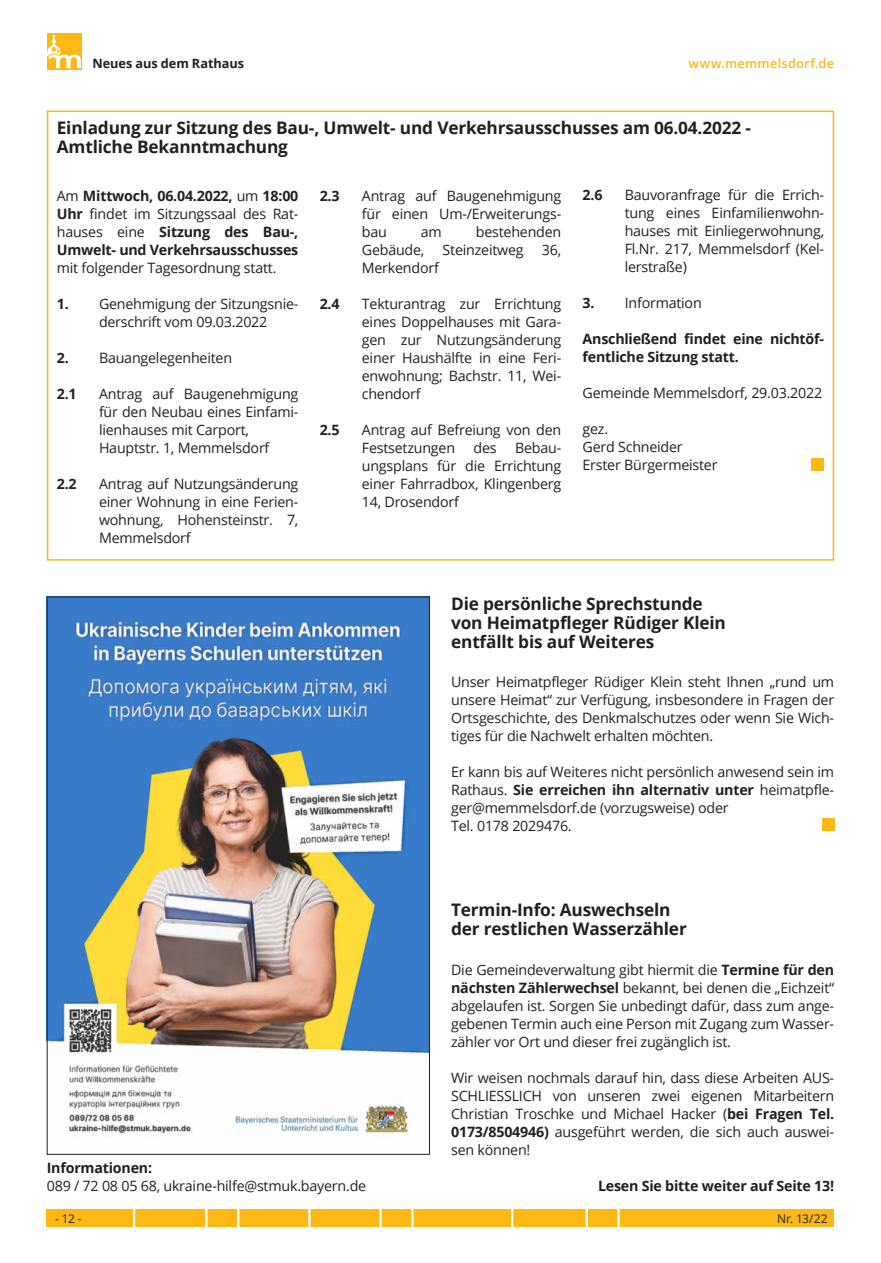
<style>
.page{position:relative;width:881px;height:1263px;background:#fff}
.page>*{position:absolute;margin:0;border:0;box-sizing:border-box;transform-origin:0 0}
.t1{font:700 17.25px/18.9px "Open Sans";letter-spacing:-.01em;color:#231f20}
.t2{font:14.25px/18px "Open Sans";letter-spacing:-.015em;color:#231f20;text-align:justify}
.t3{font:700 14.25px/18px "Open Sans";letter-spacing:-.015em;color:#231f20;text-align:justify}
.t4{font:600 12.75px "Open Sans";letter-spacing:.02em;color:#fcb814}
.t5{font:700 12.75px "Open Sans";color:#231f20}
.t6{font:12px "Open Sans";letter-spacing:-.03em;color:#231f20}
.s1{font-weight:400}
.s2{font-weight:700}
</style>
<div class="page">
<svg style="left:47px;top:34px;width:34px;height:36px"></svg>
<svg style="left:47px;top:35px;width:33px;height:33px"></svg>
<div style="left:47px;top:1210px;width:786px;height:17px;background:#fcb814"></div>
<svg style="left:133px;top:1210px;width:2px;height:17px"></svg>
<svg style="left:205px;top:1210px;width:2px;height:17px"></svg>
<svg style="left:237px;top:1210px;width:2px;height:17px"></svg>
<svg style="left:308px;top:1210px;width:2px;height:17px"></svg>
<svg style="left:379px;top:1210px;width:2px;height:17px"></svg>
<svg style="left:411px;top:1210px;width:2px;height:17px"></svg>
<svg style="left:511px;top:1210px;width:2px;height:17px"></svg>
<svg style="left:585px;top:1210px;width:2px;height:17px"></svg>
<svg style="left:617px;top:1210px;width:2px;height:17px"></svg>
<div style="left:811px;top:458px;width:12px;height:13px;background:#fcb814"></div>
<div style="left:47px;top:111px;width:786px;height:450px;border:2px solid #fcb814"></div>
<img style="left:49px;top:599px;width:378px;height:538px">
<div style="left:821px;top:818px;width:12px;height:13px;background:#fcb814"></div>
<p class="t5" style="left:92px;top:54px;width:153px">Neues aus dem Rathaus</p>
<p class="t4" style="left:688px;top:55px;width:147px">www.memmelsdorf.de</p>
<p class="t1" style="left:57px;top:118px;width:695px">Einladung zur Sitzung des Bau-, Umwelt- und Verkehrsausschusses am 06.04.2022 -<br>Amtliche Bekanntmachung</p>
<p class="t3" style="left:57px;top:186px;width:243px"><span class="s1">Am</span> Mittwoch, 06.04.2022, <span class="s1">um</span> 18:00<br>Uhr <span class="s1">findet im Sitzungssaal des Rat&shy;hauses eine</span> Sitzung des Bau-, Umwelt- und Verkehrsausschusses</p>
<p class="t2" style="left:57px;top:258px;width:221px">mit folgender Tagesordnung statt.</p>
<p class="t2" style="left:99px;top:294px;width:201px;text-indent:-42px"><span class="s2">1.</span> Genehmigung der Sitzungsnie&shy;derschrift vom 09.03.2022</p>
<p class="t2" style="left:57px;top:348px;width:177px"><span class="s2">2.</span> Bauangelegenheiten</p>
<p class="t3" style="left:57px;top:384px;width:21px">2.1</p>
<p class="t2" style="left:99px;top:384px;width:201px;text-align:left">Antrag auf Baugenehmigung für den Neubau eines Einfami&shy;lienhauses mit Carport,<br>Hauptstr. 1, Memmelsdorf</p>
<p class="t3" style="left:57px;top:474px;width:21px">2.2</p>
<p class="t2" style="left:99px;top:474px;width:201px">Antrag auf Nutzungsänderung einer Wohnung in eine Ferien&shy;wohnung, Hohensteinstr. 7, Memmelsdorf</p>
<p class="t3" style="left:582px;top:186px;width:21px">2.6</p>
<p class="t2" style="left:624px;top:186px;width:201px">Bauvoranfrage für die Errich&shy;tung eines Einfamilienwohn&shy;hauses mit Einliegerwohnung, Fl.Nr. 217, Memmelsdorf (Kel&shy;lerstraße)</p>
<p class="t2" style="left:582px;top:294px;width:121px"><span class="s2">3.</span> Information</p>
<p class="t3" style="left:582px;top:330px;width:243px">Anschließend findet eine nichtöf&shy;fentliche Sitzung statt.</p>
<p class="t2" style="left:582px;top:384px;width:241px">Gemeinde Memmelsdorf, 29.03.2022</p>
<p class="t2" style="left:582px;top:420px;width:136px;text-align:left">gez.<br>Gerd Schneider<br>Erster Bürgermeister</p>
<p class="t3" style="left:319px;top:186px;width:21px">2.3</p>
<p class="t2" style="left:362px;top:186px;width:201px">Antrag auf Baugenehmigung für einen Um-/Erweiterungs&shy;bau</p>
<p class="t2" style="left:420px;top:222px;width:22px">am</p>
<p class="t2" style="left:475px;top:222px;width:87px">bestehenden</p>
<p class="t2" style="left:362px;top:240px;width:64px">Gebäude,</p>
<p class="t2" style="left:442px;top:240px;width:83px">Steinzeitweg</p>
<p class="t2" style="left:541px;top:240px;width:21px">36,</p>
<p class="t2" style="left:362px;top:258px;width:78px">Merkendorf</p>
<p class="t3" style="left:319px;top:294px;width:21px">2.4</p>
<p class="t2" style="left:362px;top:294px;width:201px">Tekturantrag zur Errichtung eines Doppelhauses mit Gara&shy;gen zur Nutzungsänderung einer Haushälfte in eine Feri&shy;enwohnung; Bachstr. 11, Wei&shy;chendorf</p>
<p class="t3" style="left:319px;top:420px;width:21px">2.5</p>
<p class="t2" style="left:362px;top:420px;width:201px">Antrag auf Befreiung von den<br>Festsetzungen</p>
<p class="t2" style="left:362px;top:438px;width:201px;text-indent:153px">Bebau&shy;ungsplans für die Errichtung einer Fahrradbox, Klingenberg 14, Drosendorf</p>
<p class="t2" style="left:473px;top:438px;width:25px">des</p>
<p class="t3" style="left:47px;top:1158px;width:107px">Informationen:</p>
<p class="t2" style="left:47px;top:1176px;width:321px">089 / 72 08 05 68, ukraine-hilfe@stmuk.bayern.de</p>
<p class="t1" style="left:451px;top:594px;width:276px">Die persönliche Sprechstunde von Heimatpfleger Rüdiger Klein entfällt bis auf Weiteres</p>
<p class="t2" style="left:451px;top:672px;width:384px">Unser Heimatpfleger Rüdiger Klein steht Ihnen „rund um unsere Heimat“ zur Verfügung, insbesondere in Fragen der Ortsgeschichte, des Denkmalschutzes oder wenn Sie Wich&shy;tiges für die Nachwelt erhalten möchten.</p>
<p class="t2" style="left:451px;top:762px;width:384px;text-align:left">Er kann bis auf Weiteres nicht persönlich anwesend sein im Rathaus. <span class="s2">Sie erreichen ihn alternativ unter</span> heimatpfle&shy;ger@memmelsdorf.de (vorzugsweise) oder<br>Tel. 0178 2029476.</p>
<p class="t1" style="left:451px;top:900px;width:237px">Termin-Info: Auswechseln der restlichen Wasserzähler</p>
<p class="t2" style="left:451px;top:960px;width:384px">Die Gemeindeverwaltung gibt hiermit die <span class="s2">Termine für den nächsten Zählerwechsel</span> bekannt, bei denen die „Eichzeit“ abgelaufen ist. Sorgen Sie unbedingt dafür, dass zum ange&shy;gebenen Termin auch eine Person mit Zugang zum Wasser&shy;zähler vor Ort und dieser frei zugänglich ist.</p>
<p class="t2" style="left:451px;top:1068px;width:384px">Wir weisen nochmals darauf hin, dass diese Arbeiten AUS-SCHLIESSLICH von unseren zwei eigenen Mitarbeitern Christian Troschke und Michael Hacker (<span class="s2">bei Fragen Tel.<br>0173/8504946)</span> ausgeführt werden, die sich auch auswei&shy;sen können!</p>
<p class="t3" style="left:597px;top:1176px;width:237px">Lesen Sie bitte weiter auf Seite 13!</p>
<p class="t6" style="left:55px;top:1211px;width:28px">- 12 -</p>
<p class="t6" style="left:776px;top:1211px;width:52px">Nr. 13/22</p>
</div>
